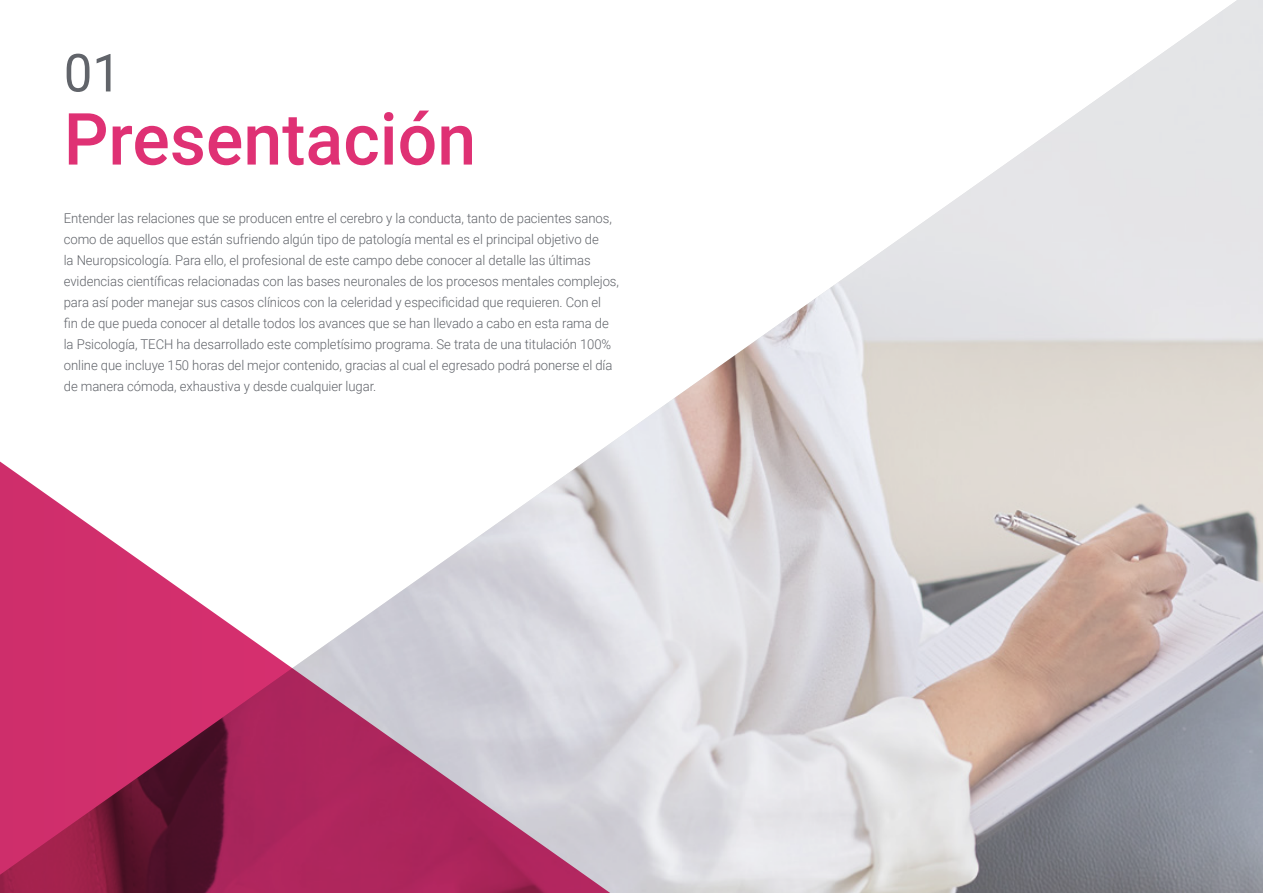
<style>
.page{position:relative;width:1263px;height:893px;background:#fff}
.page>*{position:absolute;margin:0;border:0;box-sizing:border-box;transform-origin:0 0}
.t1{font:500 72px "Roboto";color:#df3174}
.t2{font:52.5px "Roboto";color:#61646a}
.t3{font:300 13.5px/21px "Roboto";letter-spacing:-.005em;color:#61646a}
</style>
<div class="page">
<img style="left:607px;top:0;width:656px;height:893px">
<svg style="left:0;top:446px;width:640px;height:447px"></svg>
<h2 class="t2" style="left:64px;top:36px;width:59px">01</h2>
<h1 class="t1" style="left:64px;top:89px;width:414px">Presentación</h1>
<p class="t3" style="left:64px;top:207px;width:557px">Entender las relaciones que se producen entre el cerebro y la conducta, tanto de pacientes sanos, como de aquellos que están sufriendo algún tipo de patología mental es el principal objetivo de<br>la Neuropsicología. Para ello, el profesional de este campo debe conocer al detalle las últimas evidencias científicas relacionadas con las bases neuronales de los procesos mentales complejos, para así poder manejar sus casos clínicos con la celeridad y especificidad que requieren. Con el<br>fin de que pueda conocer al detalle todos los avances que se han llevado a cabo en esta rama de la Psicología, TECH ha desarrollado este completísimo programa. Se trata de una titulación 100% online que incluye 150 horas del mejor contenido, gracias al cual el egresado podrá ponerse el día de manera cómoda, exhaustiva y desde cualquier lugar.</p>
</div>
